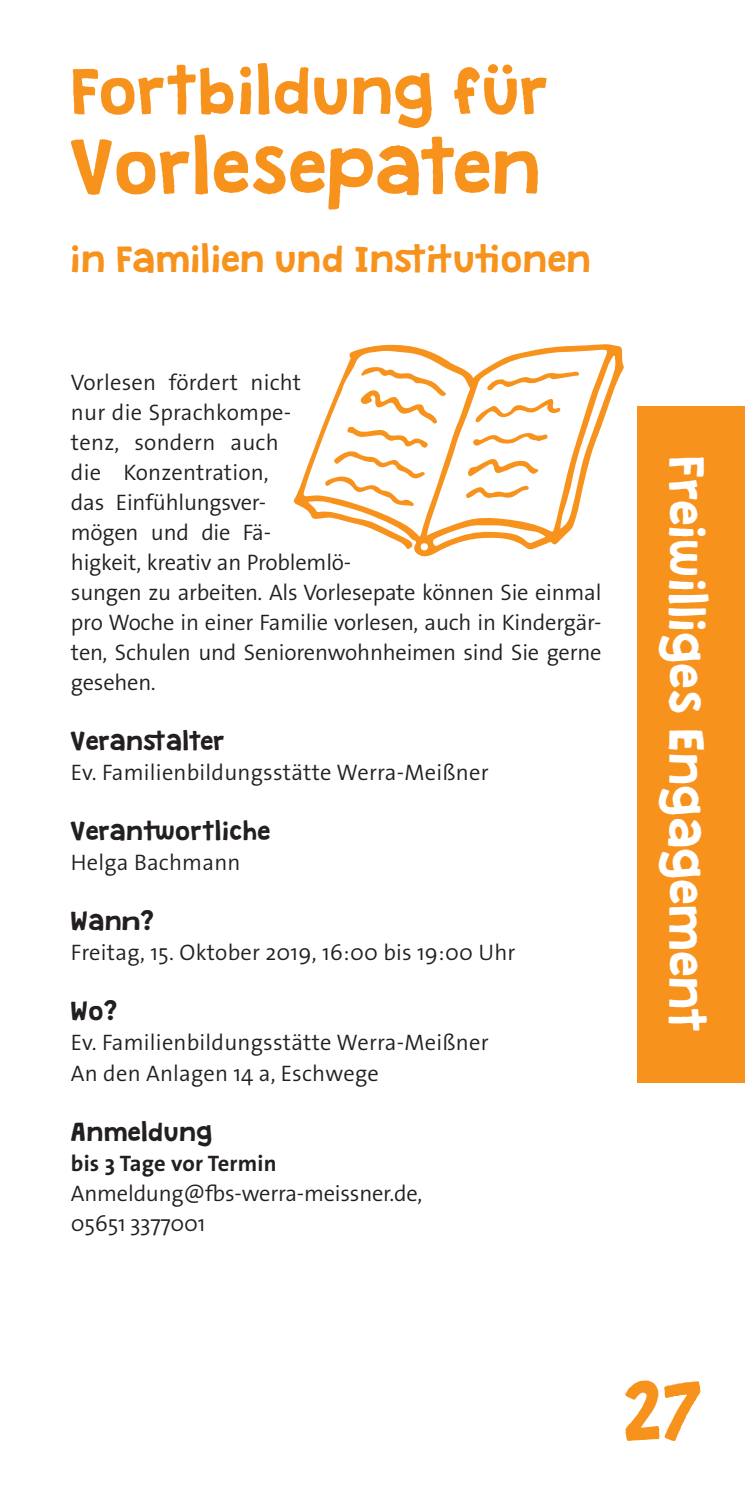
<style>
.page{position:relative;width:745px;height:1489px;background:#fff}
.page>*{position:absolute;margin:0;border:0;box-sizing:border-box;transform-origin:0 0}
.t1{font:72.5px "Granstander Clean";color:#f7931d}
.t2{font:66.25px "Granstander Clean";color:#f7931d}
.t3{font:57.25px "Granstander Clean";color:#f7931d}
.t4{font:44px "Granstander Clean";color:#fff}
.t5{font:32.5px "Granstander Clean";color:#f7931d}
.t6{font:300 22.5px/30px "The Sans Os F";letter-spacing:-.01em;color:#231f20}
.t7{font:300 22.5px/30px "The Sans Os F";letter-spacing:.01em;color:#231f20}
.t8{font:22.5px "Granstander Clean";letter-spacing:.01em;color:#231f20}
.t9{font:700 22.5px "The Sans Os F";letter-spacing:.01em;color:#231f20}
</style>
<div class="page">
<div style="left:637px;top:406px;width:107px;height:676px;background:#f7931d"></div>
<svg style="left:293px;top:344px;width:330px;height:213px"></svg>
<div style="left:420px;top:543px;width:7px;height:7px;background:#fff;border-radius:50%"></div>
<svg style="left:303px;top:349px;width:313px;height:197px"></svg>
<h3 class="t3" style="left:71px;top:61px;width:478px">Fortbildung für</h3>
<h2 class="t2" style="left:71px;top:132px;width:472px">Vorlesepaten</h2>
<h3 class="t5" style="left:71px;top:241px;width:521px">in Familien und Institutionen</h3>
<p class="t6" style="left:71px;top:368px;width:532px">Vorlesen fördert nicht<br>nur die Sprachkompe-<br>tenz, sondern auch<br>die Konzentration,<br>das Einfühlungsver-<br>mögen und die Fä-<br>higkeit, kreativ an Problemlö-<br>sungen zu arbeiten. Als Vorlesepate können Sie einmal pro Woche in einer Familie vorlesen, auch in Kindergär&shy;ten, Schulen und Seniorenwohnheimen sind Sie gerne gesehen.</p>
<p class="t8" style="left:71px;top:729px;width:155px">Veranstalter</p>
<p class="t7" style="left:71px;top:758px;width:419px">Ev. Familienbildungsstätte Werra-Meißner</p>
<p class="t8" style="left:71px;top:819px;width:201px">Verantwortliche</p>
<p class="t7" style="left:71px;top:848px;width:171px">Helga Bachmann</p>
<p class="t8" style="left:71px;top:909px;width:85px">Wann?</p>
<p class="t7" style="left:71px;top:938px;width:446px">Freitag, 15. Oktober 2019, 16:00 bis 19:00 Uhr</p>
<p class="t8" style="left:71px;top:999px;width:48px">Wo?</p>
<p class="t7" style="left:71px;top:1028px;width:419px">Ev. Familienbildungsstätte Werra-Meißner<br>An den Anlagen 14 a, Eschwege</p>
<p class="t8" style="left:71px;top:1119px;width:143px">Anmeldung</p>
<p class="t9" style="left:71px;top:1148px;width:207px">bis 3 Tage vor Termin</p>
<p class="t6" style="left:71px;top:1177px;width:353px">Anmeldung@fbs-werra-meissner.de,<br>05651 3377001</p>
<h3 class="t4" style="left:710px;top:456px;width:579px;rotate:90deg">Freiwilliges Engagement</h3>
<h1 class="t1" style="left:624px;top:1373px;width:79px">27</h1>
</div>
